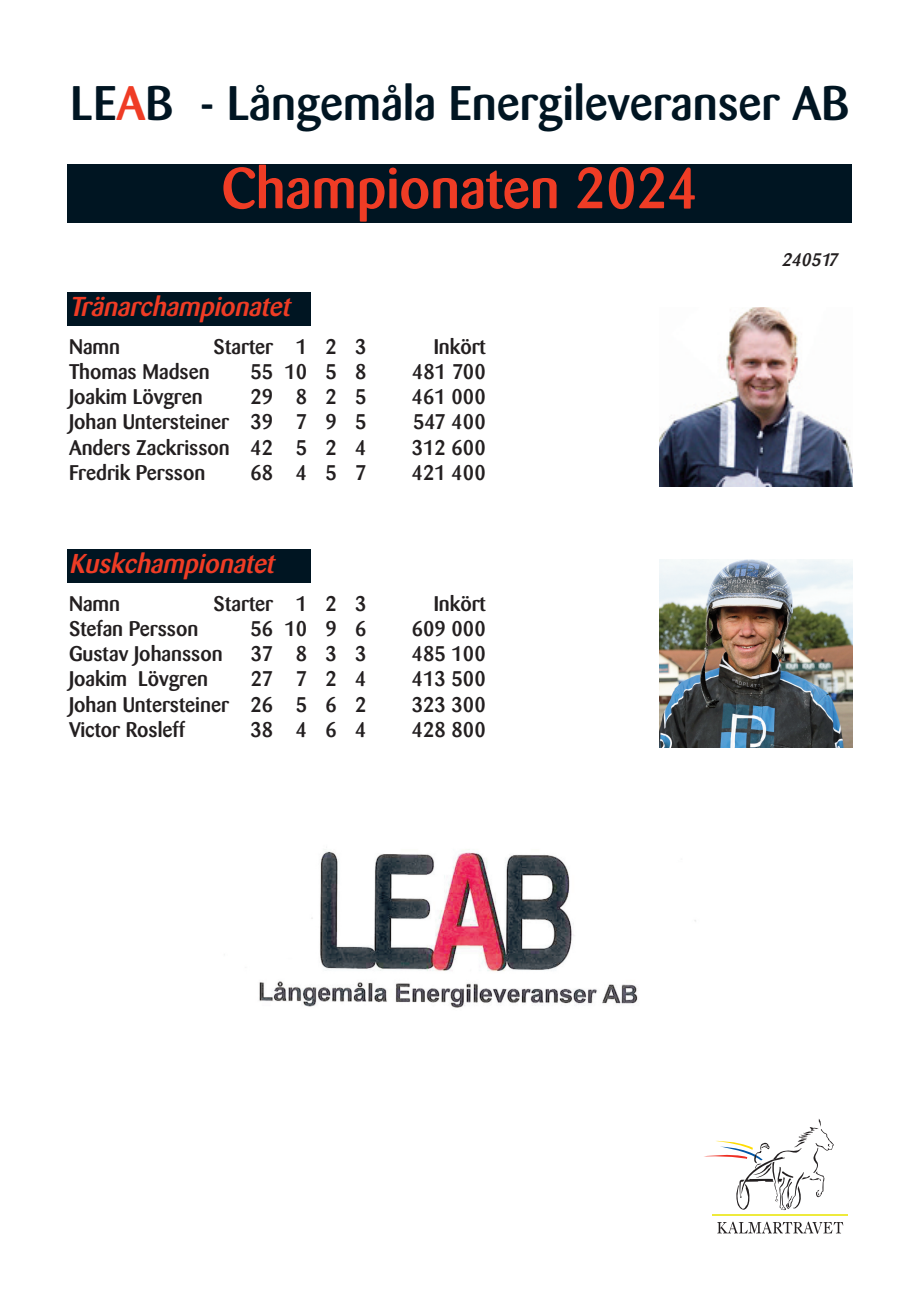
<style>
.page{position:relative;width:920px;height:1290px;background:#fff}
.page>*{position:absolute;margin:0;border:0;box-sizing:border-box;transform-origin:0 0}
.t1{font:500 57px "Barmeno";color:#ef3c25}
.t2{font:500 48px "Barmeno";color:#001522}
.t3{font:italic 500 27px "Barmeno";color:#ef3c25}
.t4{font:500 21px "Barmeno";color:#231f20}
.t5{font:italic 500 18px "Barmeno";color:#231f20}
.s1{color:#ef3c25}
</style>
<div class="page">
<div style="left:68px;top:292px;width:243px;height:33px;background:#001522"></div>
<div style="left:68px;top:549px;width:243px;height:33px;background:#001522"></div>
<div style="left:68px;top:164px;width:784px;height:58px;background:#001522"></div>
<svg style="left:704px;top:1119px;width:130px;height:91px"></svg>
<svg style="left:717px;top:1222px;width:126px;height:12px"></svg>
<hr style="left:713px;top:1215px;width:135px;height:1px;background:#eeea3c">
<img style="left:259px;top:849px;width:437px;height:159px">
<img style="left:660px;top:308px;width:192px;height:178px">
<img style="left:660px;top:560px;width:192px;height:187px">
<h2 class="t2" style="left:70px;top:83px;width:781px">LE<span class="s1">A</span>B - Långemåla Energileveranser AB</h2>
<h1 class="t1" style="left:221px;top:165px;width:479px">Championaten 2024</h1>
<p class="t3" style="left:69px;top:295px;width:228px">Tränarchampionatet</p>
<p class="t4" style="left:69px;top:338px;width:53px">Namn</p>
<p class="t4" style="left:214px;top:338px;width:155px">Starter 1 2 3</p>
<p class="t4" style="left:434px;top:338px;width:54px">Inkört</p>
<p class="t4" style="left:69px;top:363px;width:142px">Thomas Madsen</p>
<p class="t4" style="left:250px;top:363px;width:118px">5510 5 8</p>
<p class="t4" style="left:412px;top:363px;width:75px">481 700</p>
<p class="t4" style="left:69px;top:388px;width:135px">Joakim Lövgren</p>
<p class="t4" style="left:250px;top:388px;width:118px">29 825</p>
<p class="t4" style="left:412px;top:388px;width:75px">461 000</p>
<p class="t4" style="left:69px;top:413px;width:299px">Johan Untersteiner 39 7 9 5</p>
<p class="t4" style="left:413px;top:413px;width:74px">547 400</p>
<p class="t4" style="left:69px;top:439px;width:299px">Anders Zackrisson 42 5 2 4</p>
<p class="t4" style="left:412px;top:439px;width:75px">312 600</p>
<p class="t4" style="left:69px;top:464px;width:138px">Fredrik Persson</p>
<p class="t4" style="left:250px;top:464px;width:118px">68 457</p>
<p class="t4" style="left:412px;top:464px;width:75px">421 400</p>
<p class="t3" style="left:69px;top:552px;width:212px">Kuskchampionatet</p>
<p class="t4" style="left:69px;top:595px;width:53px">Namn</p>
<p class="t4" style="left:214px;top:595px;width:155px">Starter 1 2 3</p>
<p class="t4" style="left:434px;top:595px;width:54px">Inkört</p>
<p class="t4" style="left:69px;top:620px;width:131px">Stefan Persson</p>
<p class="t4" style="left:250px;top:620px;width:118px">5610 9 6</p>
<p class="t4" style="left:412px;top:620px;width:75px">609 000</p>
<p class="t4" style="left:69px;top:645px;width:155px">Gustav Johansson</p>
<p class="t4" style="left:251px;top:645px;width:117px">37 833</p>
<p class="t4" style="left:412px;top:645px;width:75px">485 100</p>
<p class="t4" style="left:69px;top:670px;width:141px">Joakim Lövgren</p>
<p class="t4" style="left:251px;top:670px;width:117px">27 724</p>
<p class="t4" style="left:412px;top:670px;width:75px">413 500</p>
<p class="t4" style="left:69px;top:695px;width:299px">Johan Untersteiner 26 5 6 2</p>
<p class="t4" style="left:412px;top:695px;width:75px">323 300</p>
<p class="t4" style="left:69px;top:721px;width:117px">Victor Rosleff</p>
<p class="t4" style="left:250px;top:721px;width:118px">38 464</p>
<p class="t4" style="left:412px;top:721px;width:75px">428 800</p>
<p class="t5" style="left:781px;top:252px;width:61px">240517</p>
</div>
